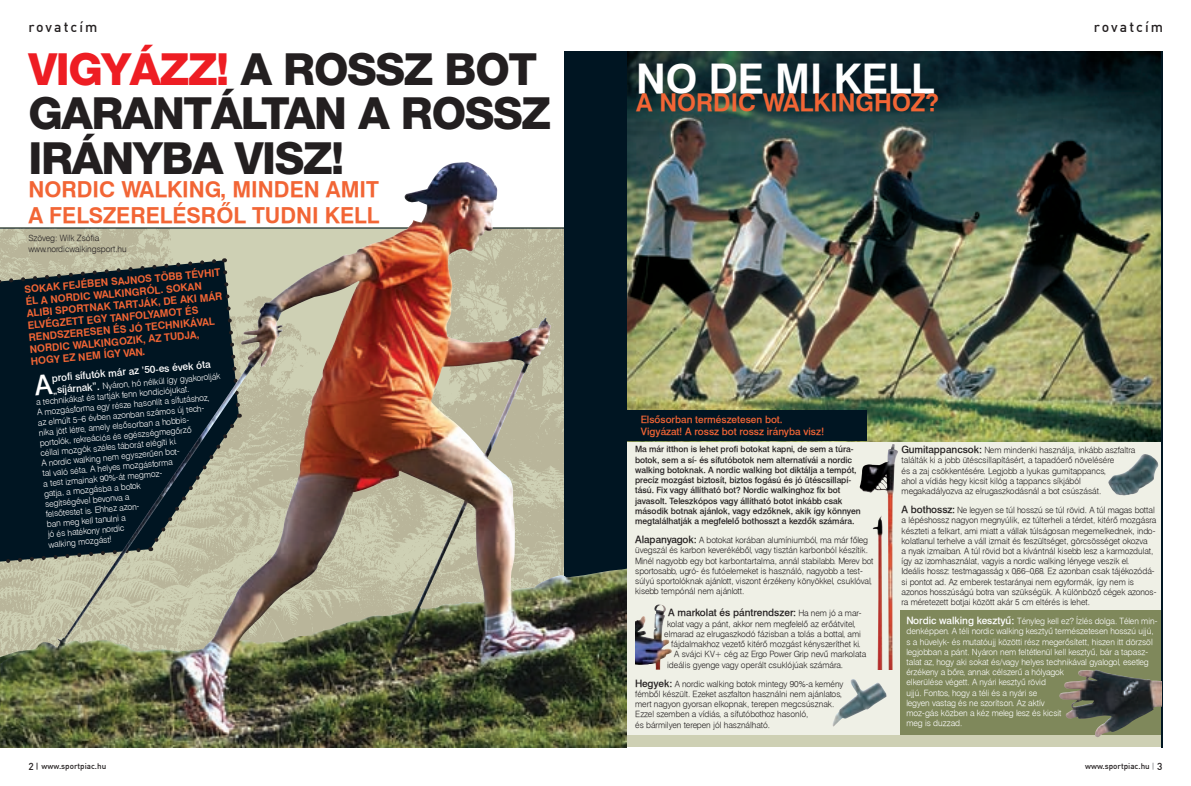
<style>
.page{position:relative;width:1191px;height:786px;background:#fff}
.page>*{position:absolute;margin:0;border:0;box-sizing:border-box;transform-origin:0 0}
.t1{font:800 44.4px "Helvetica Neue";letter-spacing:-.03em;color:#231f20}
.t2{font:700 40px "Swiss 721 PFL";color:#fff}
.t3{font:700 24px "Swiss 721 PFL";color:#f26535}
.t4{font:700 21.6px/25.9px "Swiss 721 PFL";color:#f26535}
.t5{font:500 14px "DINCE";letter-spacing:.145em;color:#231f20}
.t6{font:700 10px/12px "Swiss 721 PFL";color:#f26535}
.t7{font:10px "Swiss 721 Md PFL";color:#f26535}
.t8{font:10px "Swiss 721 Md PFL";color:#231f20}
.t9{font:10px "Swiss 721 Md PFL";color:#fff}
.t10{font:8.5px/10.2px "Swiss 721 Lt PFL";color:#231f20}
.t11{font:8.5px/10.2px "Swiss 721 Lt PFL";color:#fff}
.t12{font:8.5px/10.2px "Swiss 721 Md PFL";color:#231f20}
.t13{font:500 8px "DINCE";color:#231f20}
.s1{color:#ee1d23}
.s2{font-family:"Swiss 721 Md PFL";font-size:10px}
.s3{font-family:"Swiss 721 Lt PFL";font-size:8.5px}
.s4{color:#939598}
</style>
<div class="page">
<div style="left:595px;top:408px;width:567px;height:338px;background:#eff0e6"></div>
<img style="left:626px;top:51px;width:535px;height:390px">
<div style="left:900px;top:610px;width:262px;height:130px;background:#7f885b"></div>
<div style="left:595px;top:735px;width:567px;height:11px;background:#ced0b4"></div>
<div style="left:564px;top:51px;width:62px;height:695px;background:#001522"></div>
<hr style="left:1161px;top:51px;width:1px;height:695px;background:#001522">
<div style="left:606px;top:410px;width:260px;height:30px;background:#001522"></div>
<img style="left:859px;top:444px;width:39px;height:225px">
<img style="left:1108px;top:454px;width:50px;height:41px">
<img style="left:832px;top:679px;width:54px;height:47px">
<img style="left:1059px;top:670px;width:102px;height:67px">
<img style="left:635px;top:604px;width:37px;height:65px">
<img style="left:0;top:162px;width:626px;height:584px">
<svg style="left:0;top:256px;width:243px;height:310px;background:#23343a"></svg>
<p class="t5" style="left:28px;top:18px;width:71px">rovatcím</p>
<p class="t1" style="left:28px;top:43px;width:510px"><span class="s1">VIGYÁZZ!</span> A ROSSZ BOT</p>
<p class="t1" style="left:28px;top:87px;width:524px">GARANTÁLTAN A ROSSZ</p>
<p class="t1" style="left:28px;top:131px;width:317px">IRÁNYBA VISZ!</p>
<p class="t4" style="left:28px;top:176px;width:352px">NORDIC WALKING, MINDEN AMIT<br>A FELSZERELÉSRŐL TUDNI KELL</p>
<p class="t10" style="left:28px;top:233px;width:72px">Szöveg: Wilk Zsófia</p>
<p class="t10" style="left:28px;top:243px;width:100px">www.nordicwalkingsport.hu</p>
<p class="t6" style="left:24px;top:283px;width:198px;rotate:-5deg">SOKAK FEJÉBEN SAJN OS TÖBB TÉVHIT<br>ÉL A N ORDIC WALKIN GRÓL. SOKAN<br>ALIBI SPORTN AK TARTJÁK, DE AKI MÁR<br>ELVÉGZETT EGY TAN FOLYAMOT ÉS<br>REN DSZERESEN ÉS JÓ TECHN IKÁVAL<br>NORDIC WALKINGOZIK, AZ TUDJA,<br>HOGY EZ N EM ÍGY VAN .</p>
<p class="t9" style="left:51px;top:372px;width:161px;rotate:-5deg">profi sífutók már az ’50-es évek óta</p>
<p class="t11" style="left:35px;top:387px;width:187px;text-indent:18px;rotate:-5deg"><span class="s2">„síjárnak”.</span> Nyáron, hó nélkül így gyakorolják a technikákat és tartják fenn kondíciójukat.<br>A mozgásforma egy része hasonlít a sífutáshoz,<br>az elmúlt 5–6 évben azonban számos új tech-<br>nika jött létre, amely elsősorban a hobbis&shy;portolók, rekreációs és egészségmegőrző<br>céllal mozgók széles táborát elégíti ki.</p>
<p class="t11" style="left:41px;top:458px;width:141px;rotate:-5deg">A nordic walking nem egyszerűen bot&shy;tal való séta. A helyes mozgásforma<br>a test izmainak 90%-át megmoz&shy;gatja, a mozgásba a botok segítségével bevonva a<br>felsőtestet is. Ehhez azon-<br>ban meg kell tanulni a<br>jó és hatékony nordic<br>walking mozgást!</p>
<p class="t13" style="left:36px;top:760px;width:72px">| www.sportpiac.hu</p>
<p class="t2" style="left:636px;top:55px;width:300px">NO DE MI KELL</p>
<p class="t3" style="left:636px;top:88px;width:304px">A NORDIC WALKINGHOZ?</p>
<p class="t7" style="left:641px;top:413px;width:143px">Elsősorban természetesen bot.</p>
<p class="t7" style="left:641px;top:425px;width:185px">Vigyázat! A rossz bot rossz irányba visz!</p>
<p class="t5" style="left:1094px;top:18px;width:71px">rovatcím</p>
<p class="t12" style="left:635px;top:444px;width:227px">Ma már itthon is lehet profi botokat kapni, de sem a túra&shy;botok, sem a sí- és sífutóbotok nem alternatívái a nordic walking botoknak. A nordic walking bot diktálja a tempót, precíz mozgást biztosít, biztos fogású és jó ütéscsillapí&shy;tású. Fix vagy állítható bot? Nordic walkinghoz fix bot javasolt. Teleszkópos vagy állítható botot inkább csak második botnak ajánlok, vagy edzőknek, akik így könnyen megtalálhatják a megfelelő bothosszt a kezdők számára.</p>
<p class="t10" style="left:635px;top:534px;width:240px"><span class="s2">Alapanyagok:</span> A botokat korában alumíniumból, ma már főleg üvegszál és karbon keverékéből, vagy tisztán karbonból készítik.<br>Minél nagyobb egy bot karbontartalma, annál stabilabb. Merev bot sportosabb, ugró- és futóelemeket is használó, nagyobb a test&shy;súlyú sportolóknak ajánlott, viszont érzékeny könyökkel, csuklóval, kisebb tempónál nem ajánlott.</p>
<p class="t8" style="left:668px;top:606px;width:195px">A markolat és pántrendszer: <span class="s3">Ha nem jó a mar-</span></p>
<p class="t10" style="left:667px;top:618px;width:190px">kolat vagy a pánt, akkor nem megfelelő az erőátvitel,</p>
<p class="t10" style="left:664px;top:628px;width:198px">elmarad az elrugaszkodó fázisban a tolás a bottal, ami</p>
<p class="t10" style="left:671px;top:638px;width:191px">fájdalmakhoz vezető kitérő mozgást kényszeríthet ki.</p>
<p class="t10" style="left:674px;top:648px;width:193px">A svájci KV+ cég az Ergo Power Grip nevű markolata</p>
<p class="t10" style="left:667px;top:659px;width:177px">ideális gyenge vagy operált csuklójúak számára.</p>
<p class="t10" style="left:635px;top:678px;width:210px"><span class="s2">Hegyek:</span> A nordic walking botok mintegy 90%-a kemény fémből készült. Ezeket aszfalton használni nem ajánlatos, mert nagyon gyorsan elkopnak, terepen megcsúsznak.<br>Ezzel szemben a vídiás, a sífutóbothoz hasonló,</p>
<p class="t10" style="left:635px;top:719px;width:136px">és bármilyen terepen jól használható.</p>
<p class="t10" style="left:901px;top:445px;width:235px"><span class="s2">Gumitappancsok:</span> Nem mindenki használja, inkább aszfaltra találták ki a jobb ütéscsillapításért, a tapadóerő növelésére<br>és a zaj csökkentésére. Legjobb a lyukas gumitappancs,<br>ahol a vídiás hegy kicsit kilóg a tappancs síkjából megakadályozva az elrugaszkodásnál a bot csúszását.</p>
<p class="t10" style="left:901px;top:505px;width:256px"><span class="s2">A bothossz:</span> Ne legyen se túl hosszú se túl rövid. A túl magas bottal a lépéshossz nagyon megnyúlik, ez túlterheli a térdet, kitérő mozgásra készteti a felkart, ami miatt a vállak túlságosan megemelkednek, indo&shy;kolatlanul terhelve a váll izmait és feszültséget, görcsösséget okozva<br>a nyak izmaiban. A túl rövid bot a kívántnál kisebb lesz a karmozdulat, így az izomhasználat, vagyis a nordic walking lényege veszik el.<br>Ideális hossz: testmagasság x 0,66–0,68. Ez azonban csak tájékozódá&shy;si pontot ad. Az emberek testarányai nem egyformák, így nem is azonos hosszúságú botra van szükségük. A különböző cégek azonos&shy;ra méretezett botjai között akár 5 cm eltérés is lehet.</p>
<p class="t11" style="left:906px;top:615px;width:252px"><span class="s2">Nordic walking kesztyű:</span> Tényleg kell ez? Ízlés dolga. Télen min&shy;denképpen. A téli nordic walking kesztyű természetesen hosszú ujjú, s a hüvelyk- és mutatóujj közötti rész megerősített, hiszen itt dörzsöl legjobban a pánt. Nyáron nem feltétlenül kell kesztyű, bár a tapasz&shy;talat az, hogy aki sokat és/vagy helyes technikával gyalogol, esetleg érzékeny a bőre, annak célszerű a hólyagok<br>elkerülése végett. A nyári kesztyű rövid<br>ujjú. Fontos, hogy a téli és a nyári se<br>legyen vastag és ne szorítson. Az aktív<br>moz-gás közben a kéz meleg lesz és kicsit<br>meg is duzzad.</p>
<p class="t13" style="left:1085px;top:760px;width:71px">www.sportpiac.hu <span class="s4">|</span></p>
</div>
